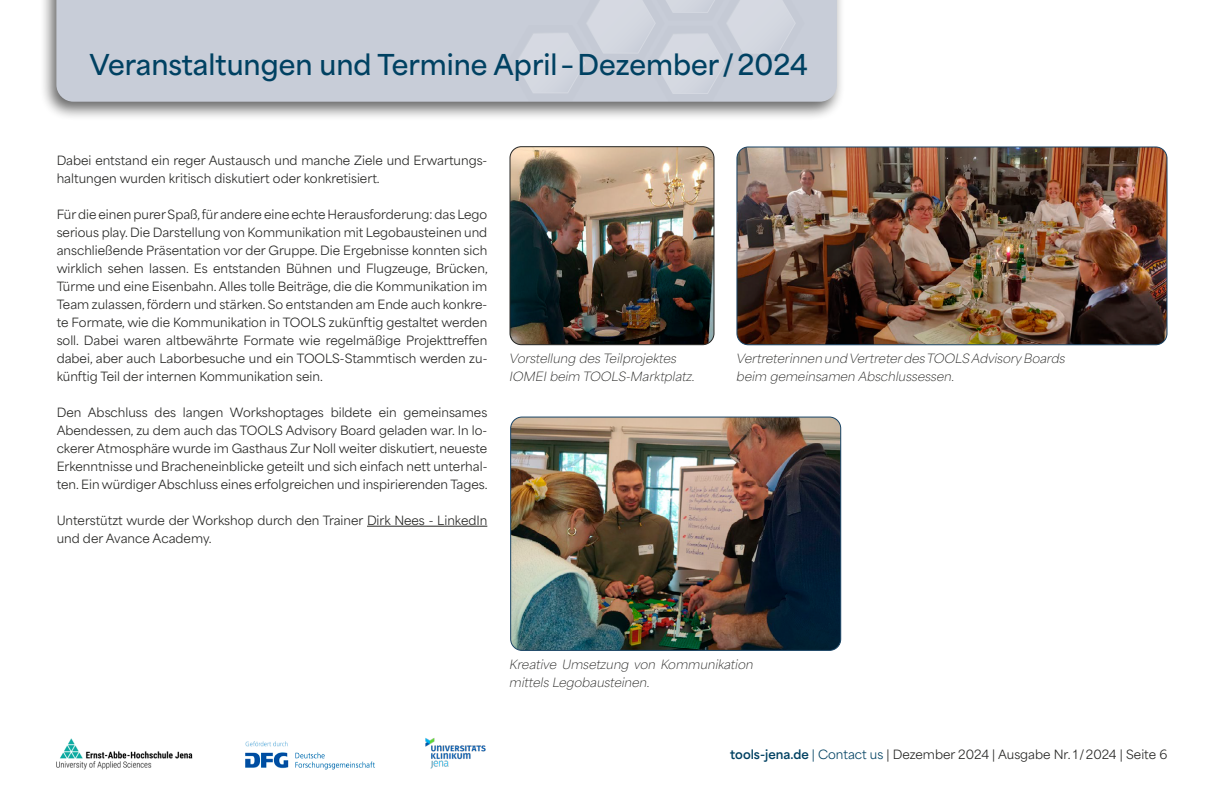
<style>
.page{position:relative;width:1224px;height:792px;background:#fff}
.page>*{position:absolute;margin:0;border:0;box-sizing:border-box;transform-origin:0 0}
.t1{font:600 27px "Area Normal";color:#004162}
.t2{font:12px/18px "Area Normal";color:#252523}
.t3{font:italic 100 12px/18px "Area Normal";color:#252523}
.s1{font-weight:700;color:#004162}
.s2{color:#004162}
</style>
<div class="page">
<div style="left:39px;top:0;width:806px;height:121px;background:#000;opacity:.6"></div>
<div style="left:56px;top:0;width:781px;height:102px;background:#c8cdd8"></div>
<svg style="left:507px;top:0;width:298px;height:102px;background:#cbd0da"></svg>
<img style="left:245px;top:741px;width:130px;height:29px">
<img style="left:425px;top:738px;width:61px;height:31px">
<img style="left:56px;top:738px;width:137px;height:32px">
<hr style="left:367px;top:526px;width:120px;height:1px;background:#252523">
<img style="left:510px;top:147px;width:204px;height:198px">
<div style="left:510px;top:146px;width:204px;height:199px;border:1px solid #252523;border-radius:11px"></div>
<img style="left:511px;top:417px;width:330px;height:233px">
<div style="left:510px;top:417px;width:331px;height:234px;border:1px solid #184364;border-radius:11px"></div>
<img style="left:737px;top:147px;width:430px;height:198px">
<div style="left:737px;top:147px;width:430px;height:198px;border:1px solid #184364;border-radius:11px"></div>
<h1 class="t1" style="left:89px;top:40px;width:720px">Veranstaltungen und Termine April – Dezember / 2024</h1>
<p class="t2" style="left:57px;top:150px;width:432px">Dabei entstand ein reger Austausch und manche Ziele und Erwartungs&shy;haltungen wurden kritisch diskutiert oder konkretisiert.</p>
<p class="t2" style="left:57px;top:204px;width:432px;text-align:justify">Für die einen purer Spaß, für andere eine echte Herausforderung: das Lego serious play. Die Darstellung von Kommunikation mit Legobausteinen und anschließende Präsentation vor der Gruppe. Die Ergebnisse konnten sich wirklich sehen lassen. Es entstanden Bühnen und Flugzeuge, Brücken, Türme und eine Eisenbahn. Alles tolle Beiträge, die die Kommunikation im Team zulassen, fördern und stärken. So entstanden am Ende auch konkre&shy;te Formate, wie die Kommunikation in TOOLS zukünftig gestaltet werden soll. Dabei waren altbewährte Formate wie regelmäßige Projekttreffen dabei, aber auch Laborbesuche und ein TOOLS-Stammtisch werden zu&shy;künftig Teil der internen Kommunikation sein.</p>
<p class="t2" style="left:57px;top:402px;width:433px;text-align:justify">Den Abschluss des langen Workshoptages bildete ein gemeinsames Abendessen, zu dem auch das TOOLS Advisory Board geladen war. In lo&shy;ckerer Atmosphäre wurde im Gasthaus Zur Noll weiter diskutiert, neueste Erkenntnisse und Bracheneinblicke geteilt und sich einfach nett unterhal&shy;ten. Ein würdiger Abschluss eines erfolgreichen und inspirierenden Tages.</p>
<p class="t2" style="left:57px;top:510px;width:432px">Unterstützt wurde der Workshop durch den Trainer Dirk Nees - LinkedIn und der Avance Academy.</p>
<p class="t3" style="left:510px;top:348px;width:187px">Vorstellung des Teilprojektes<br>IOMEI beim TOOLS-Marktplatz.</p>
<p class="t3" style="left:737px;top:348px;width:330px">Vertreterinnen und Vertreter des TOOLS Advisory Boards beim gemeinsamen Abschlussessen.</p>
<p class="t3" style="left:510px;top:654px;width:245px">Kreative Umsetzung von Kommunikation mittels Legobausteinen.</p>
<p class="t2" style="left:730px;top:744px;width:439px"><span class="s1">tools-jena.de</span> <span class="s2">| Contact us</span> | Dezember 2024 | Ausgabe Nr. 1 / 2024 | Seite 6</p>
</div>
